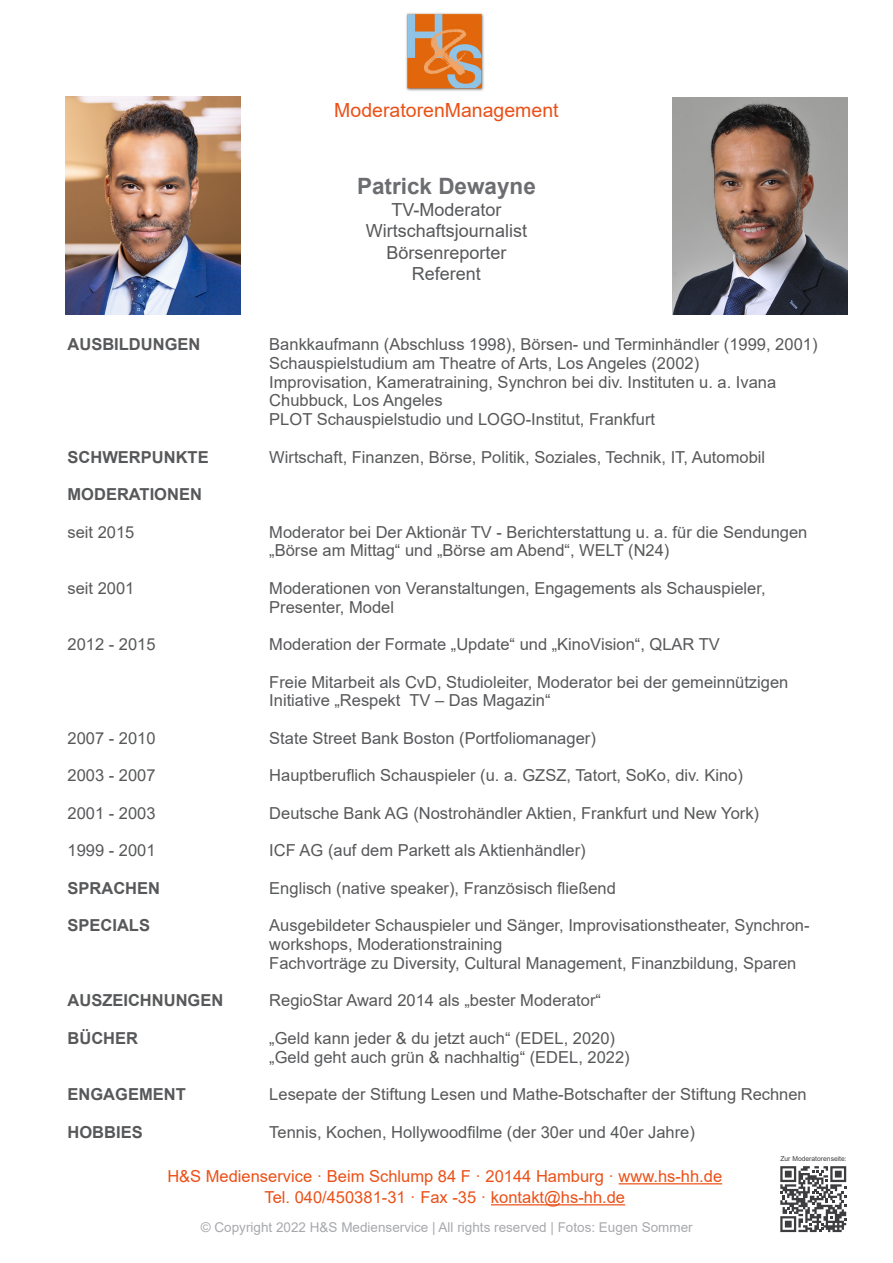
<style>
.page{position:relative;width:893px;height:1263px;background:#fff}
.page>*{position:absolute;margin:0;border:0;box-sizing:border-box;transform-origin:0 0}
.t1{font:700 22.5px "Arial";color:#6c6d70}
.t2{font:19.5px "Arial";color:#eb5017}
.t3{font:18px/21.6px "Arial";color:#57585a;text-align:center}
.t4{font:16.5px/18.8px "Arial";color:#57585a}
.t5{font:16.5px/21px "Arial";color:#eb5017;text-align:center}
.t6{font:700 16.5px "Arial";color:#57585a}
.t7{font:13.5px "Arial";color:#a8a9ad}
.t8{font:6.75px "Arial";color:#3e3e3f}
</style>
<div class="page">
<img style="left:65px;top:97px;width:175px;height:218px">
<img style="left:673px;top:97px;width:174px;height:218px">
<img style="left:406px;top:13px;width:78px;height:78px">
<hr style="left:619px;top:1183px;width:103px;height:1px;background:#eb5017">
<hr style="left:491px;top:1204px;width:134px;height:1px;background:#eb5017">
<svg style="left:780px;top:1166px;width:66px;height:66px"></svg>
<p class="t2" style="left:334px;top:97px;width:226px">ModeratorenManagement</p>
<p class="t6" style="left:68px;top:333px;width:134px">AUSBILDUNGEN</p>
<p class="t6" style="left:68px;top:445px;width:143px">SCHWERPUNKTE</p>
<p class="t6" style="left:68px;top:483px;width:136px">MODERATIONEN</p>
<p class="t4" style="left:68px;top:522px;width:68px">seit 2015</p>
<p class="t4" style="left:68px;top:579px;width:68px">seit 2001</p>
<p class="t4" style="left:68px;top:635px;width:90px">2012 - 2015</p>
<p class="t4" style="left:68px;top:729px;width:90px">2007 - 2010</p>
<p class="t4" style="left:68px;top:766px;width:90px">2003 - 2007</p>
<p class="t4" style="left:68px;top:804px;width:90px">2001 - 2003</p>
<p class="t4" style="left:68px;top:841px;width:90px">1999 - 2001</p>
<p class="t6" style="left:68px;top:876px;width:94px">SPRACHEN</p>
<p class="t6" style="left:68px;top:914px;width:84px">SPECIALS</p>
<p class="t6" style="left:68px;top:989px;width:157px">AUSZEICHNUNGEN</p>
<p class="t6" style="left:68px;top:1026px;width:72px">BÜCHER</p>
<p class="t6" style="left:68px;top:1083px;width:120px">ENGAGEMENT</p>
<p class="t6" style="left:68px;top:1120px;width:77px">HOBBIES</p>
<h1 class="t1" style="left:357px;top:170px;width:180px">Patrick Dewayne</h1>
<p class="t3" style="left:366px;top:198px;width:163px">TV-Moderator<br>Wirtschaftsjournalist<br>Börsenreporter<br>Referent</p>
<p class="t4" style="left:269px;top:335px;width:550px">Bankkaufmann (Abschluss 1998), Börsen- und Terminhändler (1999, 2001)<br>Schauspielstudium am Theatre of Arts, Los Angeles (2002)<br>Improvisation, Kameratraining, Synchron bei div. Instituten u. a. Ivana Chubbuck, Los Angeles<br>PLOT Schauspielstudio und LOGO-Institut, Frankfurt</p>
<p class="t4" style="left:269px;top:447px;width:497px">Wirtschaft, Finanzen, Börse, Politik, Soziales, Technik, IT, Automobil</p>
<p class="t4" style="left:269px;top:522px;width:540px">Moderator bei Der Aktionär TV - Berichterstattung u. a. für die Sendungen „Börse am Mittag“ und „Börse am Abend“, WELT (N24)</p>
<p class="t4" style="left:269px;top:578px;width:498px">Moderationen von Veranstaltungen, Engagements als Schauspieler,<br>Presenter, Model</p>
<p class="t4" style="left:269px;top:635px;width:452px">Moderation der Formate „Update“ und „KinoVision“, QLAR TV</p>
<p class="t4" style="left:269px;top:672px;width:521px">Freie Mitarbeit als CvD, Studioleiter, Moderator bei der gemeinnützigen<br>Initiative „Respekt TV – Das Magazin“</p>
<p class="t4" style="left:269px;top:728px;width:328px">State Street Bank Boston (Portfoliomanager)</p>
<p class="t4" style="left:269px;top:766px;width:475px">Hauptberuflich Schauspieler (u. a. GZSZ, Tatort, SoKo, div. Kino)</p>
<p class="t4" style="left:269px;top:804px;width:491px">Deutsche Bank AG (Nostrohändler Aktien, Frankfurt und New York)</p>
<p class="t4" style="left:269px;top:841px;width:318px">ICF AG (auf dem Parkett als Aktienhändler)</p>
<p class="t4" style="left:269px;top:879px;width:348px">Englisch (native speaker), Französisch fließend</p>
<p class="t4" style="left:269px;top:916px;width:542px">Ausgebildeter Schauspieler und Sänger, Improvisationstheater, Synchron&shy;workshops, Moderationstraining<br>Fachvorträge zu Diversity, Cultural Management, Finanzbildung, Sparen</p>
<p class="t4" style="left:269px;top:991px;width:333px">RegioStar Award 2014 als „bester Moderator“</p>
<p class="t4" style="left:269px;top:1029px;width:362px">„Geld kann jeder &amp; du jetzt auch“ (EDEL, 2020) „Geld geht auch grün &amp; nachhaltig“ (EDEL, 2022)</p>
<p class="t4" style="left:269px;top:1085px;width:539px">Lesepate der Stiftung Lesen und Mathe-Botschafter der Stiftung Rechnen</p>
<p class="t4" style="left:269px;top:1122px;width:427px">Tennis, Kochen, Hollywoodfilme (der 30er und 40er Jahre)</p>
<p class="t8" style="left:780px;top:1154px;width:68px">Zur Moderatorenseite:</p>
<p class="t5" style="left:167px;top:1166px;width:556px">H&amp;S Medienservice · Beim Schlump 84 F · 20144 Hamburg · www.hs-hh.de<br>Tel. 040/450381-31 · Fax -35 · kontakt@hs-hh.de</p>
<p class="t7" style="left:201px;top:1218px;width:493px">© Copyright 2022 H&amp;S Medienservice | All rights reserved | Fotos: Eugen Sommer</p>
</div>
